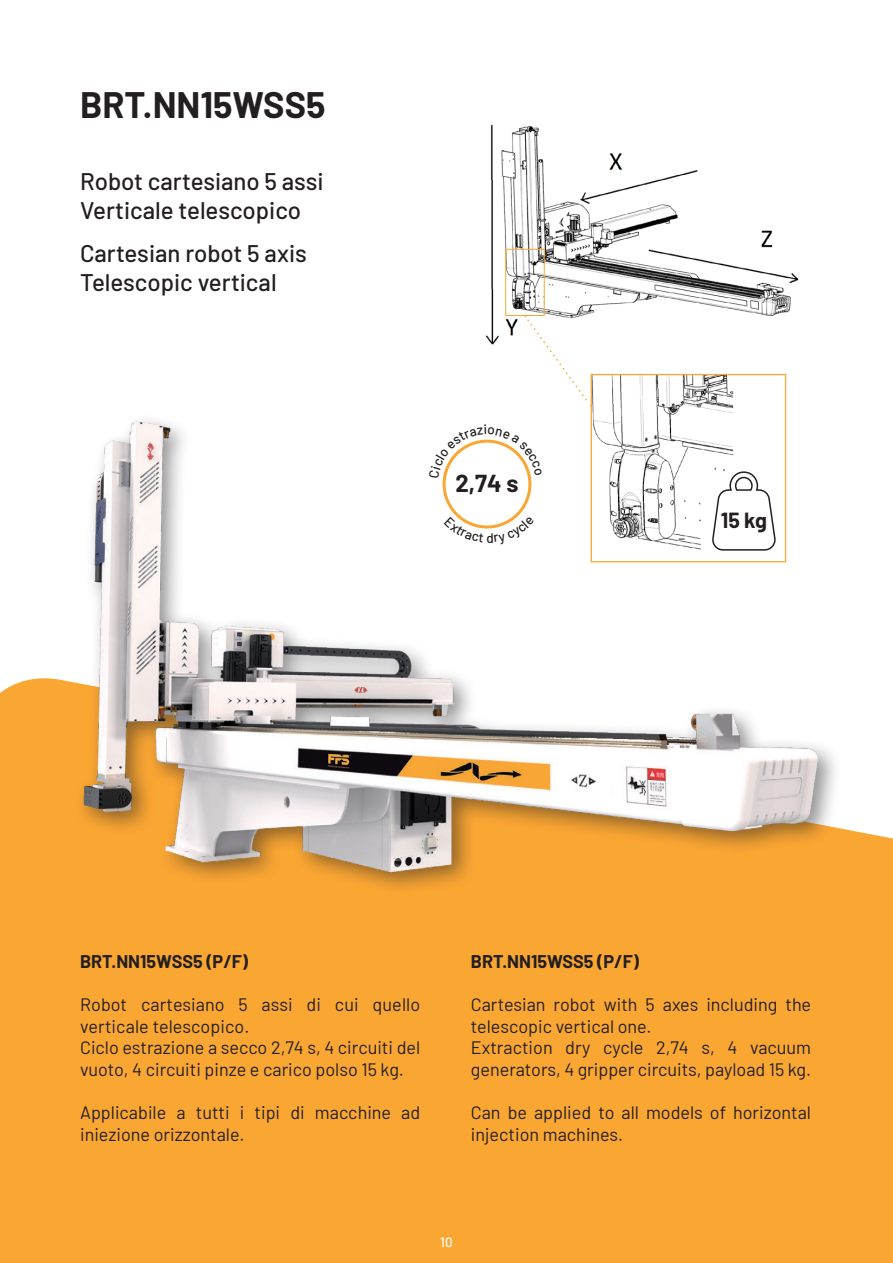
<style>
.page{position:relative;width:893px;height:1263px;background:#fff}
.page>*{position:absolute;margin:0;border:0;box-sizing:border-box;transform-origin:0 0}
.t1{font:700 36px "Barlow";color:#231f20}
.t2{font:500 24px "Barlow";color:#231f20}
.t3{font:700 24px "Barlow";color:#231f20}
.t4{font:700 21.3px "Barlow";color:#231f20}
.t5{font:18px/21.6px "Barlow";color:#231f20}
.t6{font:700 18px "Barlow";color:#231f20}
.t7{font:500 13.5px "Barlow";color:#fff}
</style>
<div class="page">
<div style="left:0;top:678px;width:893px;height:585px;background:#faa633"></div>
<img style="left:41px;top:387px;width:809px;height:528px">
<img style="left:486px;top:124px;width:313px;height:221px">
<img style="left:593px;top:376px;width:191px;height:184px">
<div style="left:591px;top:374px;width:195px;height:188px;border:1px solid #faa633"></div>
<div style="left:505px;top:249px;width:40px;height:67px;border:1px solid #faa633"></div>
<svg style="left:525px;top:315px;width:67px;height:92px"></svg>
<div style="left:706px;top:480px;width:78px;height:78px;background:#fff"></div>
<svg style="left:711px;top:469px;width:65px;height:82px"></svg>
<svg style="left:429px;top:425px;width:113px;height:53px"></svg>
<svg style="left:444px;top:517px;width:90px;height:27px"></svg>
<p class="t1" style="left:80px;top:78px;width:247px">BRT.NN15WSS5</p>
<p class="t2" style="left:80px;top:164px;width:245px">Robot cartesiano 5 assi</p>
<p class="t2" style="left:80px;top:193px;width:223px">Verticale telescopico</p>
<p class="t2" style="left:80px;top:236px;width:228px">Cartesian robot 5 axis</p>
<p class="t2" style="left:80px;top:265px;width:198px">Telescopic vertical</p>
<p class="t3" style="left:455px;top:465px;width:65px">2,74 s</p>
<p class="t4" style="left:721px;top:505px;width:47px">15 kg</p>
<p class="t6" style="left:80px;top:948px;width:170px">BRT.NN15WSS5 (P/F)</p>
<p class="t5" style="left:80px;top:992px;width:342px">Robot cartesiano 5 assi di cui quello verticale telescopico.</p>
<p class="t5" style="left:80px;top:1036px;width:342px">Ciclo estrazione a secco 2,74 s, 4 circuiti del vuoto, 4 circuiti pinze e carico polso 15 kg.</p>
<p class="t5" style="left:80px;top:1100px;width:342px">Applicabile a tutti i tipi di macchine ad iniezione orizzontale.</p>
<p class="t6" style="left:471px;top:948px;width:170px">BRT.NN15WSS5 (P/F)</p>
<p class="t5" style="left:471px;top:992px;width:342px">Cartesian robot with 5 axes including the telescopic vertical one.</p>
<p class="t5" style="left:471px;top:1036px;width:342px">Extraction dry cycle 2,74 s, 4 vacuum generators, 4 gripper circuits, payload 15 kg.</p>
<p class="t5" style="left:471px;top:1100px;width:342px">Can be applied to all models of horizontal injection machines.</p>
<p class="t7" style="left:440px;top:1232px;width:14px">10</p>
</div>
